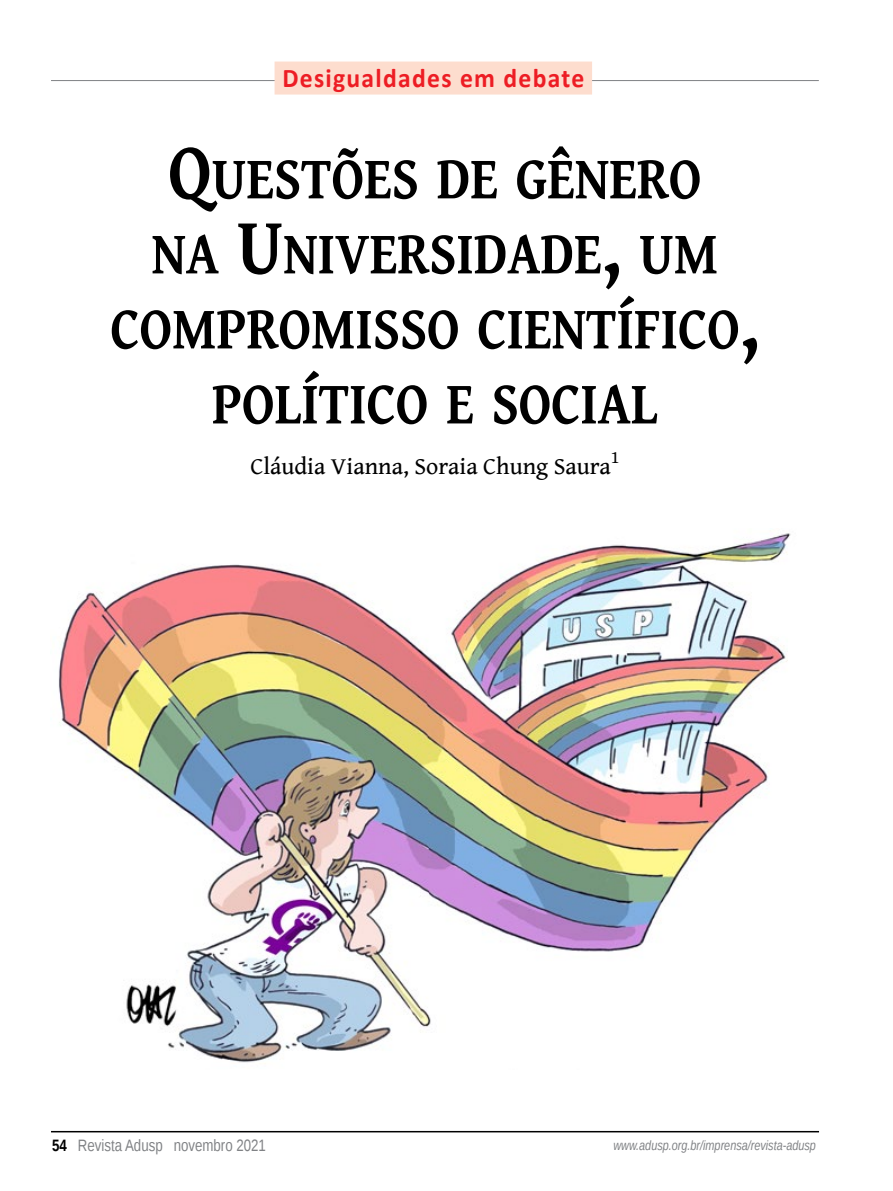
<style>
.page{position:relative;width:893px;height:1191px;background:#fff}
.page>*{position:absolute;margin:0;border:0;box-sizing:border-box;transform-origin:0 0}
.t1{font:700 60.75px/75px "Gentium Book Basic";color:#000;text-align:center;scale:.85 1}
.t2{font:700 27px "Calibri";letter-spacing:.05em;color:#ed1d24;scale:.95 1}
.t3{font:24px "Gentium Book Basic";color:#000}
.t4{font:16.5px "Liberation Sans Narrow";color:#808285}
.t5{font:italic 13.5px "Liberation Sans Narrow";color:#808285}
.s1{font-size:81px}
.s2{font-weight:700;color:#000}
</style>
<div class="page">
<hr style="left:51px;top:1131px;width:768px;height:1px;background:#000">
<hr style="left:51px;top:80px;width:768px;height:1px;background:#808285">
<img style="left:59px;top:533px;width:732px;height:531px">
<div style="left:275px;top:62px;width:317px;height:33px;background:#fdddce"></div>
<p class="t2" style="left:282px;top:61px;width:319px">Desigualdades em debate</p>
<p class="t1" style="left:110px;top:139px;width:765px"><span class="s1">Q</span>UESTÕES DE GÊNERO<br>NA <span class="s1">U</span>NIVERSIDADE<span class="s1">,</span> UM<br>COMPROMISSO CIENTÍFICO<span class="s1">,<br></span>POLÍTICO E SOCIAL</p>
<p class="t3" style="left:250px;top:448px;width:371px">Cláudia Vianna, Soraia Chung Saura<sup>1</sup></p>
<p class="t4" style="left:52px;top:1135px;width:215px"><span class="s2">54</span> Revista Adusp novembro 2021</p>
<p class="t5" style="left:613px;top:1136px;width:204px">www.adusp.org.br/imprensa/revista-adusp</p>
</div>
